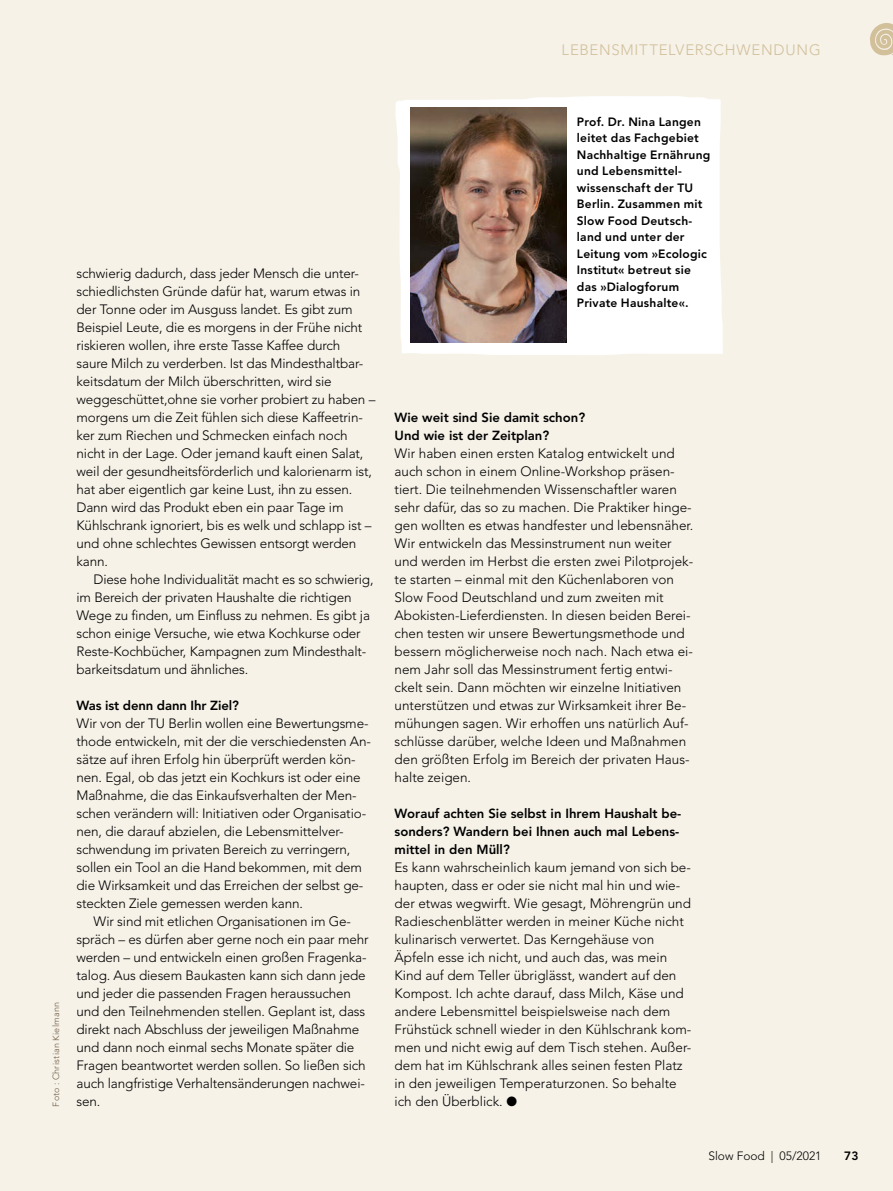
<style>
.page{position:relative;width:893px;height:1191px;background:#f6f2e8}
.page>*{position:absolute;margin:0;border:0;box-sizing:border-box;transform-origin:0 0}
.t1{font:300 15px "Avenir LT Std";letter-spacing:.05em;color:#d2c09b}
.t2{font:300 13.5px/18px "Avenir LT Std";letter-spacing:-.01em;color:#000}
.t3{font:800 13.2px/18px "Avenir LT Std";color:#000}
.t4{font:800 12px/16.5px "Avenir LT Std";letter-spacing:.02em;color:#000}
.t5{font:300 12px "Avenir LT Std";color:#000}
.t6{font:300 9px "Avenir LT Std";letter-spacing:.025em;color:#6f5d46}
</style>
<div class="page">
<div style="left:395px;top:96px;width:328px;height:259px;background:#fff"></div>
<img style="left:411px;top:107px;width:155px;height:235px">
<svg style="left:870px;top:23px;width:23px;height:33px"></svg>
<p class="t1" style="left:562px;top:41px;width:261px">LEBENSMITTELVERSCHWENDUNG</p>
<p class="t6" style="left:51px;top:1106px;width:106px;rotate:-90deg">Foto : Christian Kielmann</p>
<p class="t2" style="left:77px;top:264px;width:300px">schwierig dadurch, dass jeder Mensch die unter&shy;schiedlichsten Gründe dafür hat, warum etwas in der Tonne oder im Ausguss landet. Es gibt zum Beispiel Leute, die es morgens in der Frühe nicht riskieren wollen, ihre erste Tasse Kaffee durch<br>saure Milch zu verderben. Ist das Mindesthaltbar&shy;keitsdatum der Milch überschritten, wird sie weggeschüttet,ohne sie vorher probiert zu haben – morgens um die Zeit fühlen sich diese Kaffeetrin&shy;ker zum Riechen und Schmecken einfach noch nicht in der Lage. Oder jemand kauft einen Salat, weil der gesundheitsförderlich und kalorienarm ist, hat aber eigentlich gar keine Lust, ihn zu essen.<br>Dann wird das Produkt eben ein paar Tage im Kühlschrank ignoriert, bis es welk und schlapp ist – und ohne schlechtes Gewissen entsorgt werden kann.</p>
<p class="t2" style="left:77px;top:570px;width:299px;text-indent:17px">Diese hohe Individualität macht es so schwierig, im Bereich der privaten Haushalte die richtigen Wege zu finden, um Einfluss zu nehmen. Es gibt ja schon einige Versuche, wie etwa Kochkurse oder Reste-Kochbücher, Kampagnen zum Mindesthalt&shy;barkeitsdatum und ähnliches.</p>
<p class="t3" style="left:77px;top:696px;width:164px">Was ist denn dann Ihr Ziel?</p>
<p class="t2" style="left:77px;top:714px;width:296px">Wir von der TU Berlin wollen eine Bewertungsme&shy;thode entwickeln, mit der die verschiedensten An&shy;sätze auf ihren Erfolg hin überprüft werden kön&shy;nen. Egal, ob das jetzt ein Kochkurs ist oder eine Maßnahme, die das Einkaufsverhalten der Men&shy;schen verändern will: Initiativen oder Organisatio&shy;nen, die darauf abzielen, die Lebensmittelver&shy;schwendung im privaten Bereich zu verringern, sollen ein Tool an die Hand bekommen, mit dem die Wirksamkeit und das Erreichen der selbst ge&shy;steckten Ziele gemessen werden kann.</p>
<p class="t2" style="left:77px;top:912px;width:294px;text-indent:17px">Wir sind mit etlichen Organisationen im Ge&shy;spräch – es dürfen aber gerne noch ein paar mehr werden – und entwickeln einen großen Fragenka&shy;talog. Aus diesem Baukasten kann sich dann jede und jeder die passenden Fragen heraussuchen und den Teilnehmenden stellen. Geplant ist, dass direkt nach Abschluss der jeweiligen Maßnahme und dann noch einmal sechs Monate später die Fragen beantwortet werden sollen. So ließen sich auch langfristige Verhaltensänderungen nachwei&shy;sen.</p>
<p class="t4" style="left:577px;top:113px;width:135px">Prof. Dr. Nina Langen leitet das Fachgebiet<br>Nachhaltige Ernährung und Lebensmittel&shy;wissenschaft der TU<br>Berlin. Zusammen mit<br>Slow Food Deutsch&shy;land und unter der<br>Leitung vom »Ecologic<br>Institut« betreut sie das »Dialogforum<br>Private Haushalte«.</p>
<p class="t3" style="left:395px;top:408px;width:192px">Wie weit sind Sie damit schon?<br>Und wie ist der Zeitplan?</p>
<p class="t2" style="left:395px;top:444px;width:300px">Wir haben einen ersten Katalog entwickelt und auch schon in einem Online-Workshop präsen&shy;tiert. Die teilnehmenden Wissenschaftler waren sehr dafür, das so zu machen. Die Praktiker hinge&shy;gen wollten es etwas handfester und lebensnäher.<br>Wir entwickeln das Messinstrument nun weiter und werden im Herbst die ersten zwei Pilotprojek&shy;te starten – einmal mit den Küchenlaboren von Slow Food Deutschland und zum zweiten mit Abokisten-Lieferdiensten. In diesen beiden Berei&shy;chen testen wir unsere Bewertungsmethode und bessern möglicherweise noch nach. Nach etwa ei&shy;nem Jahr soll das Messinstrument fertig entwi&shy;ckelt sein. Dann möchten wir einzelne Initiativen unterstützen und etwas zur Wirksamkeit ihrer Be&shy;mühungen sagen. Wir erhoffen uns natürlich Auf&shy;schlüsse darüber, welche Ideen und Maßnahmen den größten Erfolg im Bereich der privaten Haus&shy;halte zeigen.</p>
<p class="t3" style="left:395px;top:804px;width:288px">Worauf achten Sie selbst in Ihrem Haushalt be&shy;sonders? Wandern bei Ihnen auch mal Lebens&shy;mittel in den Müll?</p>
<p class="t2" style="left:395px;top:858px;width:298px">Es kann wahrscheinlich kaum jemand von sich be&shy;haupten, dass er oder sie nicht mal hin und wie&shy;der etwas wegwirft. Wie gesagt, Möhrengrün und Radieschenblätter werden in meiner Küche nicht kulinarisch verwertet. Das Kerngehäuse von Äpfeln esse ich nicht, und auch das, was mein Kind auf dem Teller übriglässt, wandert auf den Kompost. Ich achte darauf, dass Milch, Käse und andere Lebensmittel beispielsweise nach dem Frühstück schnell wieder in den Kühlschrank kom&shy;men und nicht ewig auf dem Tisch stehen. Außer&shy;dem hat im Kühlschrank alles seinen festen Platz in den jeweiligen Temperaturzonen. So behalte ich den Überblick. ●</p>
<p class="t5" style="left:708px;top:1149px;width:115px">Slow Food | 05/2021</p>
<p class="t4" style="left:844px;top:1147px;width:16px">73</p>
</div>
